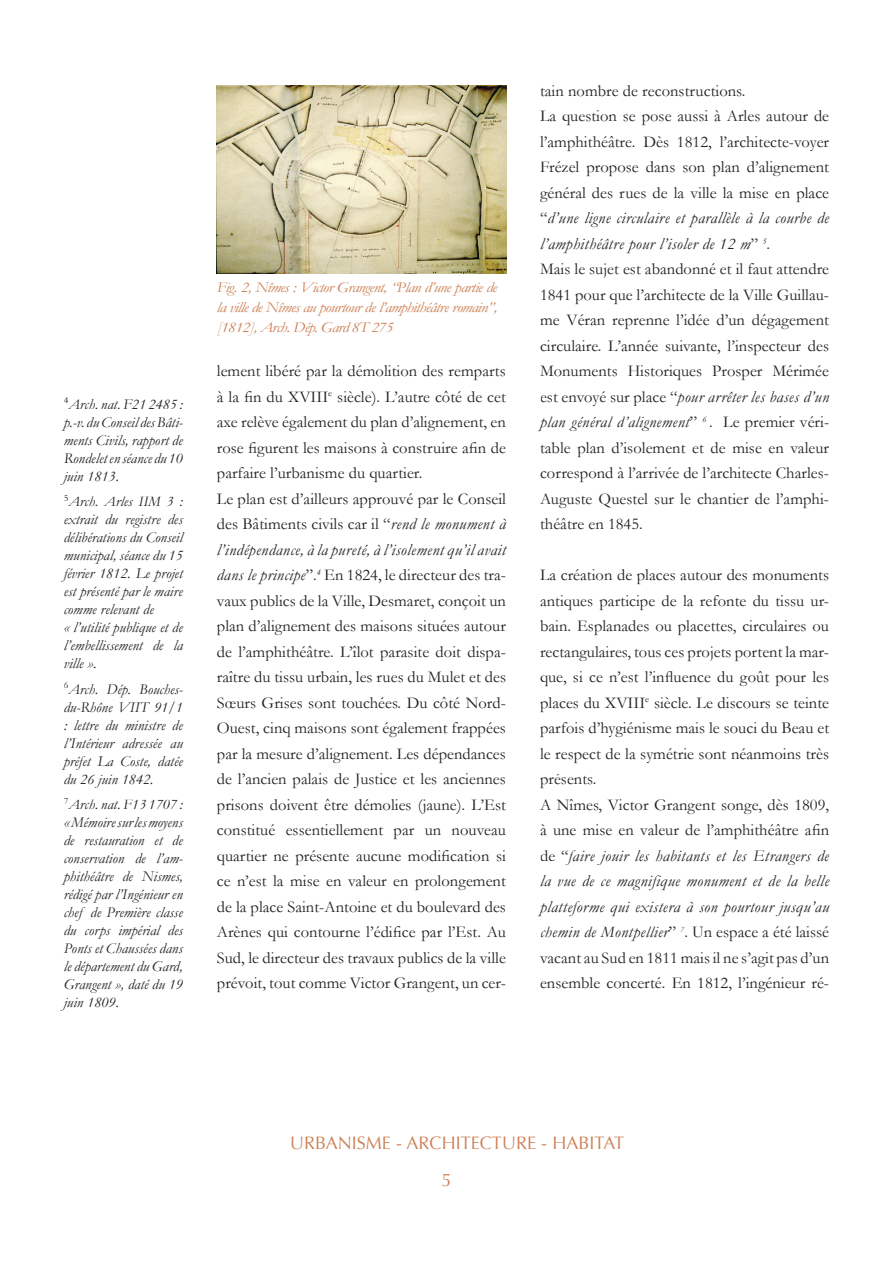
<style>
.page{position:relative;width:893px;height:1263px;background:#fff}
.page>*{position:absolute;margin:0;border:0;box-sizing:border-box;transform-origin:0 0}
.t1{font:18px/37.2px "Optima";letter-spacing:.005em;color:#cd8055}
.t2{font:16.5px/25.5px "Garamond";letter-spacing:.005em;color:#231f20}
.t3{font:italic 15px/18px "Garamond";letter-spacing:.005em;color:#231f20;text-align:justify}
.t4{font:italic 15px/20.4px "Garamond";letter-spacing:-.04em;color:#cd8055;text-align:justify;scale:1.1 1}
.t5{font:9.6px "Garamond";color:#231f20}
.s1{font-style:italic}
</style>
<div class="page">
<img style="left:217px;top:85px;width:289px;height:188px">
<p class="t5" style="left:64px;top:394px;width:6px">4</p>
<p class="t3" style="left:64px;top:413px;width:121px">p.-v. du Conseil des Bâti&shy;ments Civils, rapport de Rondelet en séance du 10 juin 1813.</p>
<p class="t3" style="left:68px;top:492px;width:116px">Arch. Arles IIM 3 :</p>
<p class="t3" style="left:68px;top:395px;width:116px">Arch. nat. F21 2485 :</p>
<p class="t5" style="left:64px;top:492px;width:6px">5</p>
<p class="t3" style="left:64px;top:510px;width:121px;text-align:left">extrait du registre des délibérations du Conseil municipal, séance du 15 février 1812. Le projet est présenté par le maire comme relevant de<br>« l’utilité publique et de l’embellissement de la ville ».</p>
<p class="t3" style="left:68px;top:680px;width:116px">Arch. Dép. Bouches-</p>
<p class="t5" style="left:64px;top:679px;width:6px">6</p>
<p class="t3" style="left:64px;top:698px;width:121px">du-Rhône VIIT 91/1 : lettre du ministre de l’Intérieur adressée au préfet La Coste, datée du 26 juin 1842.</p>
<p class="t3" style="left:68px;top:795px;width:116px">Arch. nat. F13 1707 :</p>
<p class="t5" style="left:64px;top:795px;width:6px">7</p>
<p class="t3" style="left:64px;top:813px;width:121px">« Mémoire sur les moyens de restauration et de conservation de l’am&shy;phithéâtre de Nismes, rédigé par l’Ingénieur en chef de Première classe du corps impérial des Ponts et Chaussées dans le département du Gard, Grangent », daté du 19 juin 1809.</p>
<p class="t4" style="left:217px;top:276px;width:257px">Fig. 2, Nîmes : Victor Grangent, “Plan d’une partie de la ville de Nîmes au pourtour de l’amphithéâtre romain”, [1812], Arch. Dép. Gard 8T 275</p>
<p class="t2" style="left:217px;top:358px;width:291px">lement libéré par la démolition des remparts à la fin du XVIII<sup>e</sup> siècle). L’autre côté de cet axe relève également du plan d’alignement, en rose figurent les maisons à construire afin de parfaire l’urbanisme du quartier.<br>Le plan est d’ailleurs approuvé par le Conseil des Bâtiments civils car il “<span class="s1">rend le monument à l’indépendance, à la pureté, à l’isolement qu’il avait dans le principe</span>”.<sup>4</sup> En 1824, le directeur des tra&shy;vaux publics de la Ville, Desmaret, conçoit un plan d’alignement des maisons situées autour de l’amphithéâtre. L’îlot parasite doit dispa&shy;raître du tissu urbain, les rues du Mulet et des Sœurs Grises sont touchées. Du côté Nord-Ouest, cinq maisons sont également frappées par la mesure d’alignement. Les dépendances de l’ancien palais de Justice et les anciennes prisons doivent être démolies (jaune). L’Est constitué essentiellement par un nouveau quartier ne présente aucune modification si ce n’est la mise en valeur en prolongement de la place Saint-Antoine et du boulevard des Arènes qui contourne l’édifice par l’Est. Au Sud, le directeur des travaux publics de la ville prévoit, tout comme Victor Grangent, un cer-</p>
<p class="t2" style="left:540px;top:78px;width:291px">tain nombre de reconstructions.<br>La question se pose aussi à Arles autour de l’amphithéâtre. Dès 1812, l’architecte-voyer Frézel propose dans son plan d’alignement général des rues de la ville la mise en place “<span class="s1">d’une ligne circulaire et parallèle à la courbe de l’amphithéâtre pour l’isoler de 12 m</span>” <sup>5</sup>.<br>Mais le sujet est abandonné et il faut attendre 1841 pour que l’architecte de la Ville Guillau&shy;me Véran reprenne l’idée d’un dégagement circulaire. L’année suivante, l’inspecteur des Monuments Historiques Prosper Mérimée est envoyé sur place “<span class="s1">pour arrêter les bases d’un plan général d’alignement</span>” <sup>6</sup> . Le premier véri&shy;table plan d’isolement et de mise en valeur correspond à l’arrivée de l’architecte Charles-Auguste Questel sur le chantier de l’amphi&shy;théâtre en 1845.</p>
<p class="t2" style="left:540px;top:562px;width:291px">La création de places autour des monuments antiques participe de la refonte du tissu ur&shy;bain. Esplanades ou placettes, circulaires ou rectangulaires, tous ces projets portent la mar&shy;que, si ce n’est l’influence du goût pour les places du XVIII<sup>e</sup> siècle. Le discours se teinte parfois d’hygiénisme mais le souci du Beau et le respect de la symétrie sont néanmoins très présents.<br>A Nîmes, Victor Grangent songe, dès 1809, à une mise en valeur de l’amphithéâtre afin de “<span class="s1">faire jouir les habitants et les Etrangers de la vue de ce magnifique monument et de la belle platteforme qui existera à son pourtour jusqu’au chemin de Montpellier</span>” <sup>7</sup>. Un espace a été laissé vacant au Sud en 1811 mais il ne s’agit pas d’un ensemble concerté. En 1812, l’ingénieur ré-</p>
<p class="t1" style="left:441px;top:1124px;width:184px;text-indent:-151px">URBANISME - ARCHITECTURE - HABITAT<br>5</p>
</div>
